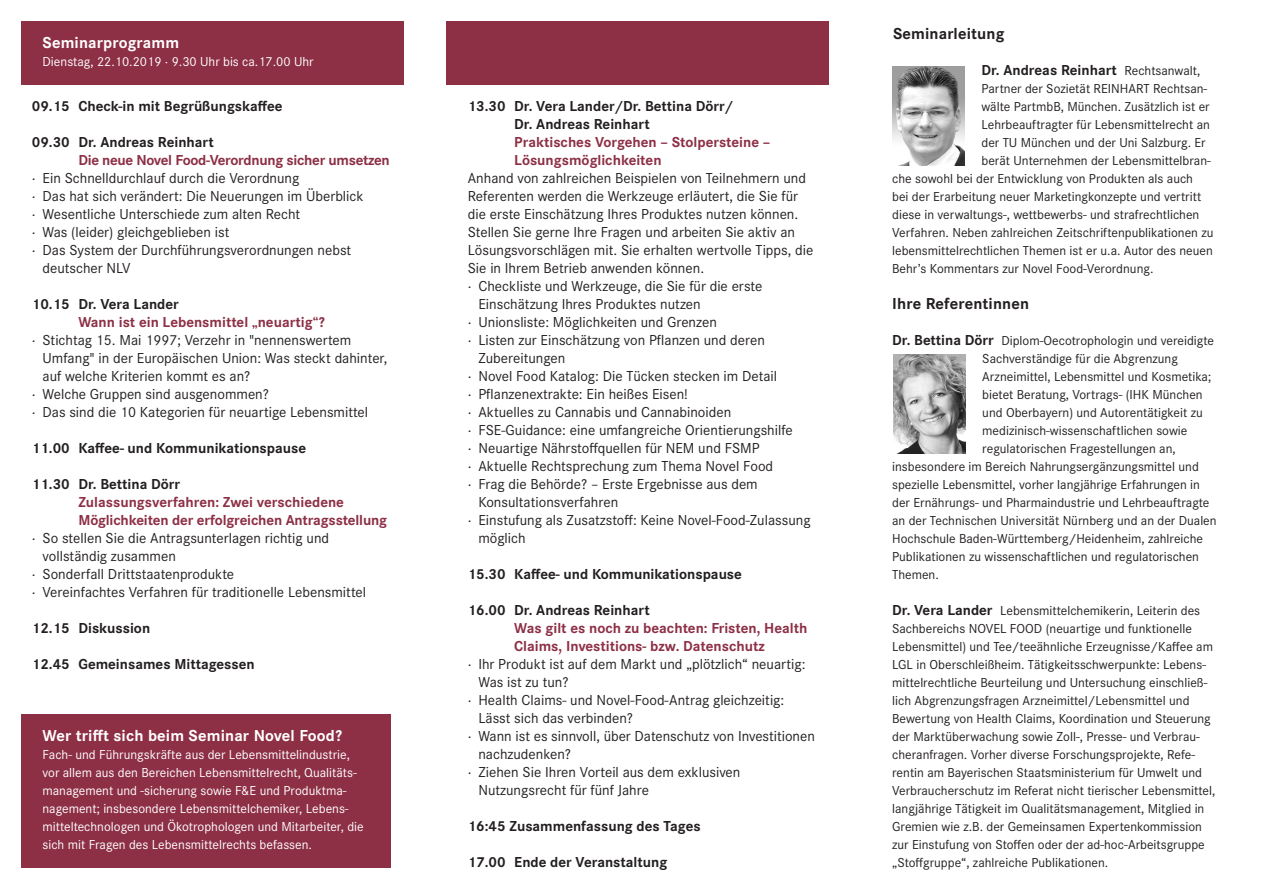
<style>
.page{position:relative;width:1263px;height:893px;background:#fff}
.page>*{position:absolute;margin:0;border:0;box-sizing:border-box;transform-origin:0 0}
.t1{font:700 16.5px "Corporate S";letter-spacing:.01em;color:#fff}
.t2{font:700 16.5px "Corporate S";letter-spacing:.01em;color:#231f20}
.t3{font:15px "Corporate S";color:#231f20}
.t4{font:700 15px/18px "Corporate S";color:#231f20}
.t5{font:700 15px/18px "Corporate S";color:#8d2f45}
.t6{font:700 15px "Corporate S";letter-spacing:-.02em;color:#8d2f45}
.t7{font:13.5px/18px "Corporate S";color:#231f20}
.t8{font:13.5px/18px "Corporate S";color:#fff}
.s1{font-weight:400;font-size:13.5px}
.s2{font-weight:700;font-size:15px}
</style>
<div class="page">
<div style="left:21px;top:715px;width:370px;height:153px;background:#8d2f45"></div>
<div style="left:21px;top:21px;width:383px;height:63px;background:#8d2f45"></div>
<img style="left:893px;top:355px;width:72px;height:99px">
<img style="left:892px;top:67px;width:72px;height:99px">
<div style="left:446px;top:21px;width:383px;height:63px;background:#8d2f45"></div>
<p class="t1" style="left:43px;top:33px;width:138px">Seminarprogramm</p>
<p class="t8" style="left:43px;top:53px;width:273px">Dienstag, 22.10.2019 · 9.30 Uhr bis ca.17.00 Uhr</p>
<p class="t4" style="left:32px;top:98px;width:252px">09.15 Check-in mit Begrüßungskaffee</p>
<p class="t4" style="left:32px;top:134px;width:183px">09.30 Dr. Andreas Reinhart</p>
<p class="t6" style="left:78px;top:152px;width:313px">Die neue Novel Food-Verordnung sicher umsetzen</p>
<p class="t3" style="left:32px;top:170px;width:269px">· Ein Schnelldurchlauf durch die Verordnung</p>
<p class="t3" style="left:32px;top:188px;width:333px">· Das hat sich verändert: Die Neuerungen im Überblick</p>
<p class="t3" style="left:32px;top:206px;width:270px">· Wesentliche Unterschiede zum alten Recht</p>
<p class="t3" style="left:32px;top:224px;width:199px">· Was (leider) gleichgeblieben ist</p>
<p class="t3" style="left:32px;top:242px;width:321px">· Das System der Durchführungsverordnungen nebst</p>
<p class="t3" style="left:43px;top:260px;width:90px">deutscher NLV</p>
<p class="t4" style="left:32px;top:296px;width:148px">10.15 Dr. Vera Lander</p>
<p class="t5" style="left:78px;top:314px;width:248px">Wann ist ein Lebensmittel „neuartig“?</p>
<p class="t3" style="left:32px;top:332px;width:321px">· Stichtag 15. Mai 1997; Verzehr in "nennenswertem</p>
<p class="t3" style="left:43px;top:350px;width:346px">Umfang" in der Europäischen Union: Was steckt dahinter,</p>
<p class="t3" style="left:43px;top:368px;width:209px">auf welche Kriterien kommt es an?</p>
<p class="t3" style="left:32px;top:386px;width:239px">· Welche Gruppen sind ausgenommen?</p>
<p class="t3" style="left:32px;top:404px;width:338px">· Das sind die 10 Kategorien für neuartige Lebensmittel</p>
<p class="t4" style="left:32px;top:440px;width:276px">11.00 Kaffee- und Kommunikationspause</p>
<p class="t4" style="left:32px;top:476px;width:150px">11.30 Dr. Bettina Dörr</p>
<p class="t5" style="left:78px;top:494px;width:310px">Zulassungsverfahren: Zwei verschiedene<br>Möglichkeiten der erfolgreichen Antragsstellung</p>
<p class="t3" style="left:32px;top:530px;width:299px">· So stellen Sie die Antragsunterlagen richtig und</p>
<p class="t3" style="left:43px;top:548px;width:135px">vollständig zusammen</p>
<p class="t3" style="left:32px;top:566px;width:204px">· Sonderfall Drittstaatenprodukte</p>
<p class="t3" style="left:32px;top:584px;width:336px">· Vereinfachtes Verfahren für traditionelle Lebensmittel</p>
<p class="t4" style="left:32px;top:620px;width:120px">12.15 Diskussion</p>
<p class="t4" style="left:32px;top:656px;width:224px">12.45 Gemeinsames Mittagessen</p>
<p class="t1" style="left:43px;top:726px;width:301px">Wer trifft sich beim Seminar Novel Food?</p>
<p class="t8" style="left:43px;top:746px;width:323px">Fach- und Führungskräfte aus der Lebensmittelindustrie, vor allem aus den Bereichen Lebensmittelrecht, Qualitäts&shy;management und -sicherung sowie F&amp;E und Produktma&shy;nagement; insbesondere Lebensmittelchemiker, Lebens&shy;mitteltechnologen und Ökotrophologen und Mitarbeiter, die sich mit Fragen des Lebensmittelrechts befassen.</p>
<p class="t4" style="left:514px;top:98px;width:220px;text-indent:-46px">13.30 Dr. Vera Lander/Dr. Bettina Dörr/<br>Dr. Andreas Reinhart</p>
<p class="t5" style="left:514px;top:134px;width:258px">Praktisches Vorgehen – Stolpersteine –<br>Lösungsmöglichkeiten</p>
<p class="t3" style="left:468px;top:170px;width:340px">Anhand von zahlreichen Beispielen von Teilnehmern und</p>
<p class="t3" style="left:468px;top:188px;width:332px">Referenten werden die Werkzeuge erläutert, die Sie für</p>
<p class="t3" style="left:468px;top:206px;width:332px">die erste Einschätzung Ihres Produktes nutzen können.</p>
<p class="t3" style="left:468px;top:224px;width:329px">Stellen Sie gerne Ihre Fragen und arbeiten Sie aktiv an</p>
<p class="t3" style="left:468px;top:242px;width:347px">Lösungsvorschlägen mit. Sie erhalten wertvolle Tipps, die</p>
<p class="t3" style="left:468px;top:260px;width:238px">Sie in Ihrem Betrieb anwenden können.</p>
<p class="t3" style="left:468px;top:278px;width:296px">· Checkliste und Werkzeuge, die Sie für die erste</p>
<p class="t3" style="left:478px;top:296px;width:224px">Einschätzung Ihres Produktes nutzen</p>
<p class="t3" style="left:468px;top:314px;width:251px">· Unionsliste: Möglichkeiten und Grenzen</p>
<p class="t3" style="left:468px;top:332px;width:299px">· Listen zur Einschätzung von Pflanzen und deren</p>
<p class="t3" style="left:478px;top:350px;width:88px">Zubereitungen</p>
<p class="t3" style="left:468px;top:368px;width:311px">· Novel Food Katalog: Die Tücken stecken im Detail</p>
<p class="t3" style="left:468px;top:386px;width:222px">· Pflanzenextrakte: Ein heißes Eisen!</p>
<p class="t3" style="left:468px;top:404px;width:265px">· Aktuelles zu Cannabis und Cannabinoiden</p>
<p class="t3" style="left:468px;top:422px;width:327px">· FSE-Guidance: eine umfangreiche Orientierungshilfe</p>
<p class="t3" style="left:468px;top:440px;width:293px">· Neuartige Nährstoffquellen für NEM und FSMP</p>
<p class="t3" style="left:468px;top:458px;width:307px">· Aktuelle Rechtsprechung zum Thema Novel Food</p>
<p class="t3" style="left:468px;top:476px;width:291px">· Frag die Behörde? – Erste Ergebnisse aus dem</p>
<p class="t3" style="left:478px;top:494px;width:141px">Konsultationsverfahren</p>
<p class="t3" style="left:468px;top:512px;width:344px">· Einstufung als Zusatzstoff: Keine Novel-Food-Zulassung</p>
<p class="t3" style="left:478px;top:530px;width:49px">möglich</p>
<p class="t4" style="left:468px;top:566px;width:276px">15.30 Kaffee- und Kommunikationspause</p>
<p class="t4" style="left:468px;top:602px;width:183px">16.00 Dr. Andreas Reinhart</p>
<p class="t5" style="left:514px;top:620px;width:295px">Was gilt es noch zu beachten: Fristen, Health<br>Claims, Investitions- bzw. Datenschutz</p>
<p class="t3" style="left:468px;top:656px;width:339px">· Ihr Produkt ist auf dem Markt und „plötzlich“ neuartig:</p>
<p class="t3" style="left:478px;top:674px;width:92px">Was ist zu tun?</p>
<p class="t3" style="left:468px;top:692px;width:318px">· Health Claims- und Novel-Food-Antrag gleichzeitig:</p>
<p class="t3" style="left:478px;top:710px;width:156px">Lässt sich das verbinden?</p>
<p class="t3" style="left:468px;top:728px;width:349px">· Wann ist es sinnvoll, über Datenschutz von Investitionen</p>
<p class="t3" style="left:478px;top:746px;width:94px">nachzudenken?</p>
<p class="t3" style="left:468px;top:764px;width:274px">· Ziehen Sie Ihren Vorteil aus dem exklusiven</p>
<p class="t3" style="left:478px;top:782px;width:172px">Nutzungsrecht für fünf Jahre</p>
<p class="t4" style="left:468px;top:818px;width:234px">16:45 Zusammenfassung des Tages</p>
<p class="t4" style="left:468px;top:854px;width:201px">17.00 Ende der Veranstaltung</p>
<p class="t2" style="left:893px;top:24px;width:113px">Seminarleitung</p>
<p class="t4" style="left:981px;top:62px;width:220px">Dr. Andreas Reinhart <span class="s1">Rechtsanwalt,</span></p>
<p class="t7" style="left:981px;top:80px;width:227px">Partner der Sozietät REINHART Rechtsan-</p>
<p class="t7" style="left:981px;top:98px;width:230px">wälte PartmbB, München. Zusätzlich ist er</p>
<p class="t7" style="left:981px;top:116px;width:230px">Lehrbeauftragter für Lebensmittelrecht an</p>
<p class="t7" style="left:981px;top:134px;width:226px">der TU München und der Uni Salzburg. Er</p>
<p class="t7" style="left:981px;top:152px;width:231px">berät Unternehmen der Lebensmittelbran-</p>
<p class="t7" style="left:892px;top:170px;width:302px">che sowohl bei der Entwicklung von Produkten als auch</p>
<p class="t7" style="left:892px;top:188px;width:311px">bei der Erarbeitung neuer Marketingkonzepte und vertritt</p>
<p class="t7" style="left:892px;top:206px;width:309px">diese in verwaltungs-, wettbewerbs- und strafrechtlichen</p>
<p class="t7" style="left:892px;top:224px;width:323px">Verfahren. Neben zahlreichen Zeitschriftenpublikationen zu</p>
<p class="t7" style="left:892px;top:242px;width:322px">lebensmittelrechtlichen Themen ist er u.a. Autor des neuen</p>
<p class="t7" style="left:892px;top:260px;width:263px">Behr’s Kommentars zur Novel Food-Verordnung.</p>
<p class="t2" style="left:892px;top:294px;width:139px">Ihre Referentinnen</p>
<p class="t7" style="left:892px;top:332px;width:323px"><span class="s2">Dr. Bettina Dörr</span> Diplom-Oecotrophologin und vereidigte</p>
<p class="t7" style="left:982px;top:350px;width:197px">Sachverständige für die Abgrenzung</p>
<p class="t7" style="left:982px;top:368px;width:230px">Arzneimittel, Lebensmittel und Kosmetika;</p>
<p class="t7" style="left:982px;top:386px;width:222px">bietet Beratung, Vortrags- (IHK München</p>
<p class="t7" style="left:982px;top:404px;width:222px">und Oberbayern) und Autorentätigkeit zu</p>
<p class="t7" style="left:982px;top:422px;width:207px">medizinisch-wissenschaftlichen sowie</p>
<p class="t7" style="left:982px;top:440px;width:195px">regulatorischen Fragestellungen an,</p>
<p class="t7" style="left:892px;top:458px;width:308px">insbesondere im Bereich Nahrungsergänzungsmittel und</p>
<p class="t7" style="left:892px;top:476px;width:309px">spezielle Lebensmittel, vorher langjährige Erfahrungen in</p>
<p class="t7" style="left:892px;top:494px;width:319px">der Ernährungs- und Pharmaindustrie und Lehrbeauftragte</p>
<p class="t7" style="left:892px;top:512px;width:326px">an der Technischen Universität Nürnberg und an der Dualen</p>
<p class="t7" style="left:892px;top:530px;width:312px">Hochschule Baden-Württemberg/Heidenheim, zahlreiche</p>
<p class="t7" style="left:892px;top:548px;width:308px">Publikationen zu wissenschaftlichen und regulatorischen</p>
<p class="t7" style="left:892px;top:566px;width:48px">Themen.</p>
<p class="t7" style="left:892px;top:602px;width:325px"><span class="s2">Dr. Vera Lander</span> Lebensmittelchemikerin, Leiterin des Sachbereichs NOVEL FOOD (neuartige und funktionelle Lebensmittel) und Tee/teeähnliche Erzeugnisse/Kaffee am LGL in Oberschleißheim. Tätigkeitsschwerpunkte: Lebens&shy;mittelrechtliche Beurteilung und Untersuchung einschließ&shy;lich Abgrenzungsfragen Arzneimittel/Lebensmittel und Bewertung von Health Claims, Koordination und Steuerung der Marktüberwachung sowie Zoll-, Presse- und Verbrau&shy;cheranfragen. Vorher diverse Forschungsprojekte, Refe&shy;rentin am Bayerischen Staatsministerium für Umwelt und Verbraucherschutz im Referat nicht tierischer Lebensmittel, langjährige Tätigkeit im Qualitätsmanagement, Mitglied in Gremien wie z.B. der Gemeinsamen Expertenkommission zur Einstufung von Stoffen oder der ad-hoc-Arbeitsgruppe „Stoffgruppe“, zahlreiche Publikationen.</p>
</div>
